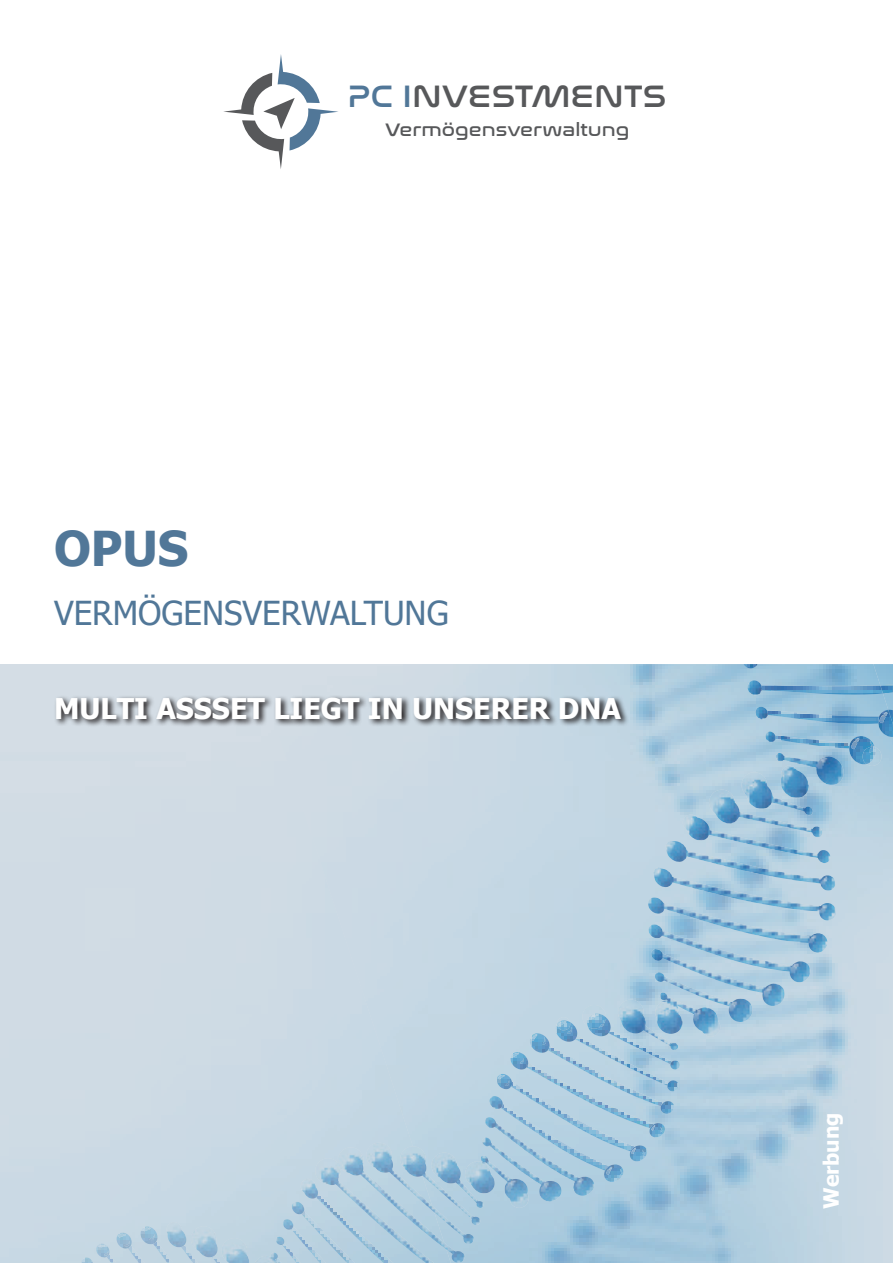
<style>
.page{position:relative;width:893px;height:1263px;background:#fff}
.page>*{position:absolute;margin:0;border:0;box-sizing:border-box;transform-origin:0 0}
.t1{font:700 48px "Tahoma";color:#517798}
.t2{font:33px "Tahoma";color:#517798}
.t3{font:31.65px "Nasalization Rg";color:#57585a;scale:1.07 1}
.t4{font:700 28.5px "Tahoma";color:#fff}
.t5{font:700 21px "Tahoma";color:#fff}
.t6{font:18.45px "Nasalization Rg";color:#57585a;scale:1.07 1}
.s1{color:#517798}
</style>
<div class="page">
<svg style="left:0;top:664px;width:893px;height:599px;background:#bdd2e1"></svg>
<svg style="left:53px;top:695px;width:576px;height:33px;background:#969da4"></svg>
<svg style="left:223px;top:54px;width:115px;height:115px"></svg>
<p class="t3" style="left:348px;top:68px;width:300px"><span class="s1">PC I</span>NVESTMENTS</p>
<p class="t6" style="left:385px;top:113px;width:230px">Vermögensverwaltung</p>
<h1 class="t1" style="left:54px;top:515px;width:136px">OPUS</h1>
<p class="t2" style="left:54px;top:591px;width:396px">VERMÖGENSVERWALTUNG</p>
<p class="t4" style="left:54px;top:689px;width:568px">MULTI ASSSET LIEGT IN UNSERER DNA</p>
<p class="t5" style="left:817px;top:1209px;width:98px;rotate:-90deg">Werbung</p>
</div>
